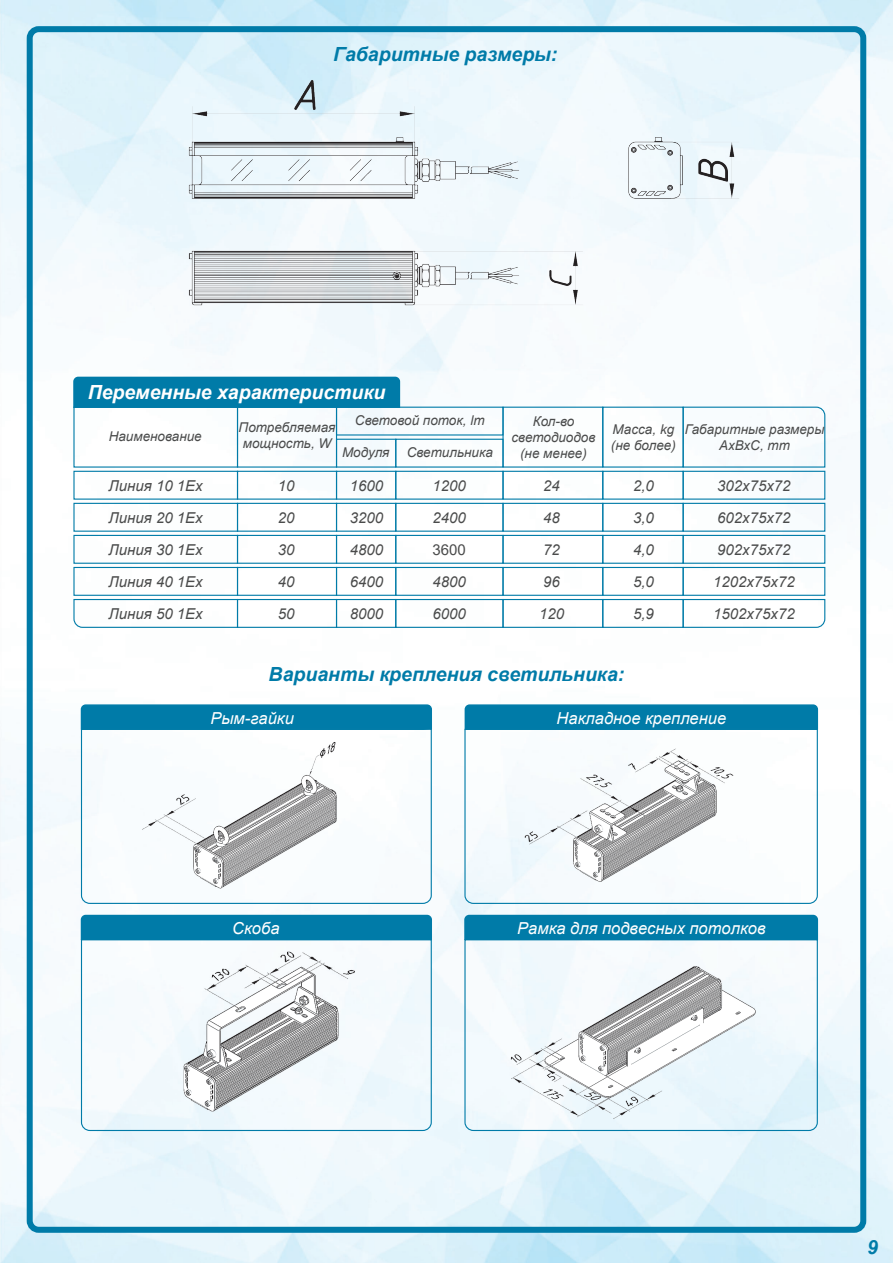
<style>
.page{position:relative;width:893px;height:1263px;background:#fff}
.page>*{position:absolute;margin:0;border:0;box-sizing:border-box;transform-origin:0 0}
.t1{font:italic 700 19.5px "Arial";color:#007ba8}
.t2{font:italic 700 19.5px "Arial";color:#fff}
.t3{font:italic 16.5px "Arial";color:#fff}
.t4{font:italic 15px "Arial";color:#4a4b4b}
.t5{font:15px "Arial";color:#4a4b4b}
.t6{font:italic 13.5px/16.2px "Arial";color:#4a4b4b;text-align:center}
</style>
<div class="page">
<img style="left:0;top:0;width:893px;height:1262px">
<div style="left:27px;top:26px;width:839px;height:1207px;border:6px solid #007ba8;border-radius:9px"></div>
<div style="left:237px;top:407px;width:100px;height:61px;border:1px solid #007ba8"></div>
<svg style="left:682px;top:406px;width:144px;height:62px"></svg>
<div style="left:336px;top:439px;width:60px;height:29px;border:1px solid #007ba8"></div>
<div style="left:395px;top:439px;width:109px;height:29px;border:1px solid #007ba8"></div>
<div style="left:73px;top:471px;width:165px;height:29px;border:1px solid #007ba8"></div>
<div style="left:237px;top:471px;width:100px;height:29px;border:1px solid #007ba8"></div>
<div style="left:336px;top:471px;width:60px;height:29px;border:1px solid #007ba8"></div>
<div style="left:395px;top:471px;width:109px;height:29px;border:1px solid #007ba8"></div>
<div style="left:502px;top:471px;width:101px;height:29px;border:1px solid #007ba8"></div>
<div style="left:602px;top:471px;width:82px;height:29px;border:1px solid #007ba8"></div>
<div style="left:683px;top:471px;width:142px;height:29px;border:1px solid #007ba8"></div>
<div style="left:73px;top:503px;width:165px;height:29px;border:1px solid #007ba8"></div>
<div style="left:237px;top:503px;width:100px;height:29px;border:1px solid #007ba8"></div>
<div style="left:336px;top:503px;width:60px;height:29px;border:1px solid #007ba8"></div>
<div style="left:395px;top:503px;width:109px;height:29px;border:1px solid #007ba8"></div>
<div style="left:502px;top:503px;width:101px;height:29px;border:1px solid #007ba8"></div>
<div style="left:602px;top:503px;width:82px;height:29px;border:1px solid #007ba8"></div>
<div style="left:683px;top:503px;width:142px;height:29px;border:1px solid #007ba8"></div>
<div style="left:73px;top:535px;width:165px;height:29px;border:1px solid #007ba8"></div>
<div style="left:237px;top:535px;width:100px;height:29px;border:1px solid #007ba8"></div>
<div style="left:336px;top:535px;width:60px;height:29px;border:1px solid #007ba8"></div>
<div style="left:395px;top:535px;width:109px;height:29px;border:1px solid #007ba8"></div>
<div style="left:502px;top:535px;width:101px;height:29px;border:1px solid #007ba8"></div>
<div style="left:602px;top:535px;width:82px;height:29px;border:1px solid #007ba8"></div>
<div style="left:683px;top:535px;width:142px;height:29px;border:1px solid #007ba8"></div>
<div style="left:73px;top:567px;width:165px;height:29px;border:1px solid #007ba8"></div>
<div style="left:237px;top:567px;width:100px;height:29px;border:1px solid #007ba8"></div>
<div style="left:336px;top:567px;width:60px;height:29px;border:1px solid #007ba8"></div>
<div style="left:395px;top:567px;width:109px;height:29px;border:1px solid #007ba8"></div>
<div style="left:502px;top:567px;width:101px;height:29px;border:1px solid #007ba8"></div>
<div style="left:602px;top:567px;width:82px;height:29px;border:1px solid #007ba8"></div>
<div style="left:683px;top:567px;width:142px;height:29px;border:1px solid #007ba8"></div>
<div style="left:237px;top:599px;width:100px;height:29px;border:1px solid #007ba8"></div>
<div style="left:336px;top:599px;width:60px;height:29px;border:1px solid #007ba8"></div>
<div style="left:395px;top:599px;width:109px;height:29px;border:1px solid #007ba8"></div>
<div style="left:502px;top:599px;width:101px;height:29px;border:1px solid #007ba8"></div>
<div style="left:602px;top:599px;width:82px;height:29px;border:1px solid #007ba8"></div>
<svg style="left:73px;top:598px;width:166px;height:30px"></svg>
<svg style="left:682px;top:598px;width:144px;height:30px"></svg>
<svg style="left:72px;top:376px;width:329px;height:33px;background:#0e82ac"></svg>
<svg style="left:80px;top:704px;width:353px;height:26px;background:#0f82ad"></svg>
<svg style="left:80px;top:728px;width:352px;height:153px"></svg>
<svg style="left:464px;top:704px;width:355px;height:26px;background:#1787b0"></svg>
<svg style="left:464px;top:728px;width:354px;height:176px"></svg>
<svg style="left:463px;top:914px;width:356px;height:27px"></svg>
<svg style="left:464px;top:939px;width:354px;height:192px"></svg>
<img style="left:469px;top:708px;width:320px;height:226px">
<img style="left:97px;top:712px;width:319px;height:169px">
<img style="left:473px;top:927px;width:319px;height:226px">
<img style="left:71px;top:881px;width:383px;height:271px">
<img style="left:180px;top:71px;width:574px;height:248px">
<h1 class="t1" style="left:333px;top:42px;width:226px">Габаритные размеры:</h1>
<h1 class="t2" style="left:88px;top:380px;width:299px">Переменные характеристики</h1>
<p class="t6" style="left:109px;top:429px;width:95px">Наименование</p>
<p class="t4" style="left:109px;top:476px;width:96px">Линия 10 1Ех</p>
<p class="t6" style="left:355px;top:413px;width:131px">Световой поток, lm</p>
<p class="t6" style="left:342px;top:445px;width:49px">Модуля</p>
<p class="t6" style="left:407px;top:445px;width:88px">Светильника</p>
<p class="t6" style="left:239px;top:419px;width:98px">Потребляемая мощность, W</p>
<p class="t6" style="left:512px;top:413px;width:85px">Кол-во светодиодов (не менее)</p>
<p class="t6" style="left:611px;top:421px;width:67px;text-align:left">Масса, kg (не более)</p>
<p class="t6" style="left:685px;top:421px;width:141px">Габаритные размеры<br>АхВхС, mm</p>
<p class="t4" style="left:278px;top:476px;width:18px">10</p>
<p class="t4" style="left:350px;top:476px;width:35px">1600</p>
<p class="t4" style="left:433px;top:476px;width:35px">1200</p>
<p class="t4" style="left:543px;top:476px;width:18px">24</p>
<p class="t4" style="left:633px;top:476px;width:22px">2,0</p>
<p class="t4" style="left:717px;top:476px;width:75px">302х75х72</p>
<p class="t4" style="left:109px;top:508px;width:96px">Линия 20 1Ех</p>
<p class="t4" style="left:278px;top:508px;width:18px">20</p>
<p class="t4" style="left:350px;top:508px;width:35px">3200</p>
<p class="t4" style="left:433px;top:508px;width:35px">2400</p>
<p class="t4" style="left:543px;top:508px;width:18px">48</p>
<p class="t4" style="left:633px;top:508px;width:22px">3,0</p>
<p class="t4" style="left:717px;top:508px;width:75px">602х75х72</p>
<p class="t4" style="left:109px;top:540px;width:96px">Линия 30 1Ех</p>
<p class="t4" style="left:278px;top:540px;width:18px">30</p>
<p class="t4" style="left:350px;top:540px;width:35px">4800</p>
<p class="t5" style="left:433px;top:539px;width:35px">3600</p>
<p class="t4" style="left:543px;top:540px;width:18px">72</p>
<p class="t4" style="left:633px;top:540px;width:22px">4,0</p>
<p class="t4" style="left:717px;top:540px;width:75px">902х75х72</p>
<p class="t4" style="left:109px;top:572px;width:96px">Линия 40 1Ех</p>
<p class="t4" style="left:278px;top:572px;width:18px">40</p>
<p class="t4" style="left:350px;top:572px;width:35px">6400</p>
<p class="t4" style="left:433px;top:572px;width:35px">4800</p>
<p class="t4" style="left:543px;top:572px;width:18px">96</p>
<p class="t4" style="left:633px;top:572px;width:22px">5,0</p>
<p class="t4" style="left:713px;top:572px;width:83px">1202х75х72</p>
<p class="t4" style="left:109px;top:604px;width:96px">Линия 50 1Ех</p>
<p class="t4" style="left:278px;top:604px;width:18px">50</p>
<p class="t4" style="left:350px;top:604px;width:35px">8000</p>
<p class="t4" style="left:433px;top:604px;width:35px">6000</p>
<p class="t4" style="left:539px;top:604px;width:27px">120</p>
<p class="t4" style="left:633px;top:604px;width:22px">5,9</p>
<p class="t4" style="left:713px;top:604px;width:83px">1502х75х72</p>
<h1 class="t1" style="left:269px;top:661px;width:357px">Варианты крепления светильника:</h1>
<p class="t3" style="left:210px;top:707px;width:85px">Рым-гайки</p>
<p class="t3" style="left:557px;top:707px;width:171px">Накладное крепление</p>
<p class="t3" style="left:232px;top:917px;width:49px">Скоба</p>
<p class="t3" style="left:517px;top:917px;width:250px">Рамка для подвесных потолков</p>
<h1 class="t1" style="left:867px;top:1234px;width:12px">9</h1>
</div>
